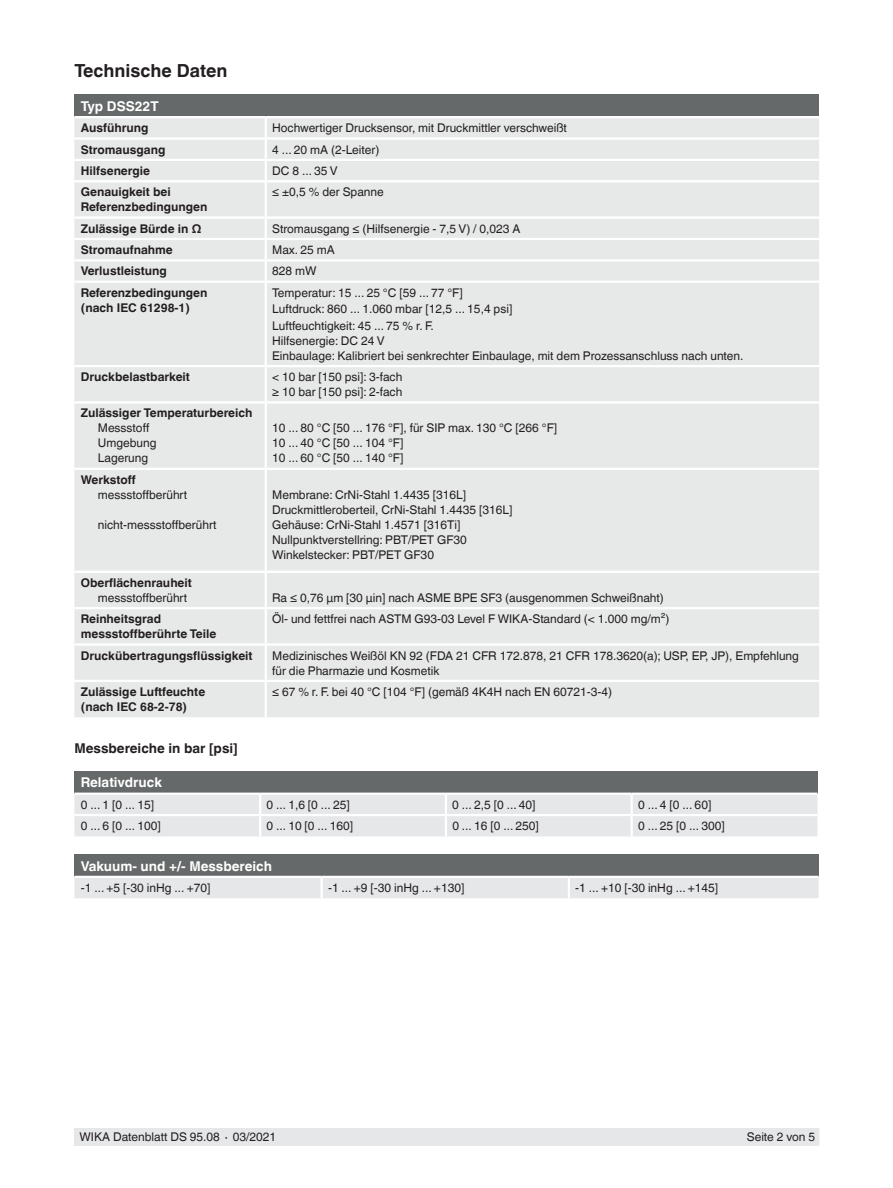
<style>
.page{position:relative;width:893px;height:1188px;background:#fff}
.page>*{position:absolute;margin:0;border:0;box-sizing:border-box;transform-origin:0 0}
.t1{font:700 18px "Helvetica World";color:#231f20}
.t2{font:700 13.5px "Helvetica World";color:#fff}
.t3{font:700 13.5px "Helvetica World";color:#231f20}
.t4{font:12px/15px "Helvetica World";color:#231f20}
.t5{font:700 12px/15px "Helvetica World";color:#231f20}
</style>
<div class="page">
<div style="left:75px;top:1128px;width:744px;height:17px;background:#e6e7e9"></div>
<div style="left:74px;top:95px;width:745px;height:22px;background:#666969"></div>
<div style="left:74px;top:118px;width:745px;height:599px;background:#e7e9e8"></div>
<hr style="left:74px;top:137px;width:192px;height:3px;background:#fff">
<hr style="left:266px;top:137px;width:553px;height:3px;background:#fff">
<hr style="left:74px;top:159px;width:192px;height:2px;background:#fff">
<hr style="left:266px;top:159px;width:553px;height:2px;background:#fff">
<svg style="left:265px;top:118px;width:2px;height:62px"></svg>
<hr style="left:74px;top:180px;width:192px;height:2px;background:#fff">
<hr style="left:74px;top:216px;width:192px;height:3px;background:#fff">
<hr style="left:74px;top:238px;width:192px;height:2px;background:#fff">
<hr style="left:74px;top:259px;width:192px;height:2px;background:#fff">
<hr style="left:74px;top:281px;width:192px;height:2px;background:#fff">
<hr style="left:74px;top:365px;width:192px;height:2px;background:#fff">
<hr style="left:74px;top:401px;width:192px;height:3px;background:#fff">
<hr style="left:74px;top:468px;width:192px;height:2px;background:#fff">
<hr style="left:74px;top:571px;width:192px;height:2px;background:#fff">
<hr style="left:74px;top:607px;width:192px;height:2px;background:#fff">
<hr style="left:74px;top:643px;width:192px;height:3px;background:#fff">
<hr style="left:74px;top:680px;width:192px;height:2px;background:#fff">
<hr style="left:266px;top:680px;width:553px;height:2px;background:#fff">
<hr style="left:74px;top:116px;width:192px;height:2px;background:#fff">
<hr style="left:266px;top:116px;width:553px;height:2px;background:#fff">
<hr style="left:265px;top:283px;width:2px;height:82px;background:#fff">
<hr style="left:265px;top:367px;width:2px;height:34px;background:#fff">
<hr style="left:265px;top:573px;width:2px;height:34px;background:#fff">
<hr style="left:265px;top:609px;width:2px;height:34px;background:#fff">
<hr style="left:266px;top:180px;width:553px;height:2px;background:#fff">
<hr style="left:265px;top:182px;width:2px;height:34px;background:#fff">
<hr style="left:266px;top:216px;width:553px;height:3px;background:#fff">
<hr style="left:266px;top:238px;width:553px;height:2px;background:#fff">
<svg style="left:265px;top:219px;width:2px;height:40px"></svg>
<hr style="left:266px;top:259px;width:553px;height:2px;background:#fff">
<hr style="left:265px;top:261px;width:2px;height:20px;background:#fff">
<hr style="left:266px;top:281px;width:553px;height:2px;background:#fff">
<hr style="left:266px;top:365px;width:553px;height:2px;background:#fff">
<hr style="left:266px;top:401px;width:553px;height:3px;background:#fff">
<hr style="left:265px;top:404px;width:2px;height:64px;background:#fff">
<hr style="left:266px;top:468px;width:553px;height:2px;background:#fff">
<hr style="left:265px;top:470px;width:2px;height:101px;background:#fff">
<hr style="left:266px;top:571px;width:553px;height:2px;background:#fff">
<hr style="left:266px;top:607px;width:553px;height:2px;background:#fff">
<hr style="left:266px;top:643px;width:553px;height:3px;background:#fff">
<hr style="left:265px;top:646px;width:2px;height:34px;background:#fff">
<hr style="left:265px;top:682px;width:2px;height:35px;background:#fff">
<div style="left:74px;top:771px;width:743px;height:23px;background:#666969"></div>
<hr style="left:74px;top:793px;width:186px;height:2px;background:#fff">
<hr style="left:260px;top:793px;width:186px;height:2px;background:#fff">
<hr style="left:446px;top:793px;width:186px;height:2px;background:#fff">
<hr style="left:632px;top:793px;width:185px;height:2px;background:#fff">
<div style="left:74px;top:795px;width:743px;height:41px;background:#e6e7e9"></div>
<hr style="left:74px;top:814px;width:186px;height:2px;background:#fff">
<hr style="left:260px;top:814px;width:186px;height:2px;background:#fff">
<hr style="left:259px;top:816px;width:2px;height:20px;background:#fff">
<hr style="left:446px;top:814px;width:186px;height:2px;background:#fff">
<hr style="left:445px;top:816px;width:2px;height:20px;background:#fff">
<hr style="left:632px;top:814px;width:185px;height:2px;background:#fff">
<hr style="left:631px;top:816px;width:2px;height:20px;background:#fff">
<div style="left:74px;top:854px;width:745px;height:23px;background:#666969"></div>
<div style="left:74px;top:878px;width:745px;height:20px;background:#e6e7e9"></div>
<hr style="left:321px;top:878px;width:2px;height:20px;background:#fff">
<hr style="left:568px;top:878px;width:2px;height:20px;background:#fff">
<hr style="left:74px;top:876px;width:248px;height:2px;background:#fff">
<hr style="left:322px;top:876px;width:247px;height:2px;background:#fff">
<hr style="left:569px;top:876px;width:250px;height:2px;background:#fff">
<h1 class="t1" style="left:74px;top:60px;width:155px">Technische Daten</h1>
<p class="t2" style="left:81px;top:98px;width:79px">Typ DSS22T</p>
<p class="t5" style="left:81px;top:120px;width:69px">Ausführung</p>
<p class="t4" style="left:272px;top:120px;width:296px">Hochwertiger Drucksensor, mit Druckmittler verschweißt</p>
<p class="t5" style="left:81px;top:142px;width:86px">Stromausgang</p>
<p class="t4" style="left:272px;top:142px;width:109px">4 ... 20 mA (2-Leiter)</p>
<p class="t5" style="left:81px;top:163px;width:71px">Hilfsenergie</p>
<p class="t4" style="left:272px;top:163px;width:67px">DC 8 ... 35 V</p>
<p class="t5" style="left:81px;top:185px;width:128px">Genauigkeit bei<br>Referenzbedingungen</p>
<p class="t4" style="left:272px;top:185px;width:113px">≤ ±0,5 % der Spanne</p>
<p class="t5" style="left:81px;top:221px;width:122px">Zulässige Bürde in Ω</p>
<p class="t4" style="left:272px;top:221px;width:250px">Stromausgang ≤ (Hilfsenergie - 7,5 V) / 0,023 A</p>
<p class="t5" style="left:81px;top:242px;width:94px">Stromaufnahme</p>
<p class="t4" style="left:272px;top:242px;width:64px">Max. 25 mA</p>
<p class="t5" style="left:81px;top:264px;width:88px">Verlustleistung</p>
<p class="t4" style="left:272px;top:264px;width:46px">828 mW</p>
<p class="t5" style="left:81px;top:285px;width:128px">Referenzbedingungen (nach IEC 61298-1)</p>
<p class="t4" style="left:272px;top:284px;width:242px;line-height:16.5px">Temperatur: 15 ... 25 °C [59 ... 77 °F]<br>Luftdruck: 860 ... 1.060 mbar [12,5 ... 15,4 psi]<br>Luftfeuchtigkeit: 45 ... 75 % r. F.</p>
<p class="t4" style="left:272px;top:333px;width:473px">Hilfsenergie: DC 24 V<br>Einbaulage: Kalibriert bei senkrechter Einbaulage, mit dem Prozessanschluss nach unten.</p>
<p class="t5" style="left:81px;top:369px;width:111px">Druckbelastbarkeit</p>
<p class="t4" style="left:272px;top:369px;width:132px">&lt; 10 bar [150 psi]: 3-fach ≥ 10 bar [150 psi]: 2-fach</p>
<p class="t5" style="left:81px;top:406px;width:173px">Zulässiger Temperaturbereich</p>
<p class="t4" style="left:98px;top:421px;width:60px">Messstoff<br>Umgebung<br>Lagerung</p>
<p class="t4" style="left:272px;top:421px;width:287px">10 ... 80 °C [50 ... 176 °F], für SIP max. 130 °C [266 °F]<br>10 ... 40 °C [50 ... 104 °F]<br>10 ... 60 °C [50 ... 140 °F]</p>
<p class="t5" style="left:81px;top:472px;width:56px">Werkstoff</p>
<p class="t4" style="left:98px;top:487px;width:91px">messstoffberührt</p>
<p class="t4" style="left:98px;top:517px;width:120px">nicht-messstoffberührt</p>
<p class="t4" style="left:272px;top:487px;width:242px">Membrane: CrNi-Stahl 1.4435 [316L] Druckmittleroberteil, CrNi-Stahl 1.4435 [316L] Gehäuse: CrNi-Stahl 1.4571 [316Ti] Nullpunktverstellring: PBT/PET GF30<br>Winkelstecker: PBT/PET GF30</p>
<p class="t5" style="left:81px;top:575px;width:113px">Oberflächenrauheit</p>
<p class="t4" style="left:98px;top:590px;width:91px">messstoffberührt</p>
<p class="t4" style="left:272px;top:590px;width:393px">Ra ≤ 0,76 µm [30 µin] nach ASME BPE SF3 (ausgenommen Schweißnaht)</p>
<p class="t5" style="left:81px;top:612px;width:137px">Reinheitsgrad messstoffberührte Teile</p>
<p class="t4" style="left:272px;top:612px;width:399px">Öl- und fettfrei nach ASTM G93-03 Level F WIKA-Standard (&lt; 1.000 mg/m²)</p>
<p class="t5" style="left:81px;top:648px;width:173px">Druckübertragungsflüssigkeit</p>
<p class="t4" style="left:272px;top:648px;width:528px">Medizinisches Weißöl KN 92 (FDA 21 CFR 172.878, 21 CFR 178.3620(a); USP, EP, JP), Empfehlung für die Pharmazie und Kosmetik</p>
<p class="t5" style="left:81px;top:684px;width:126px">Zulässige Luftfeuchte (nach IEC 68-2-78)</p>
<p class="t4" style="left:272px;top:684px;width:342px">≤ 67 % r. F. bei 40 °C [104 °F] (gemäß 4K4H nach EN 60721-3-4)</p>
<p class="t3" style="left:74px;top:741px;width:165px">Messbereiche in bar [psi]</p>
<p class="t2" style="left:81px;top:775px;width:83px">Relativdruck</p>
<p class="t4" style="left:81px;top:797px;width:75px">0 ... 1 [0 ... 15]</p>
<p class="t4" style="left:267px;top:797px;width:85px">0 ... 1,6 [0 ... 25]</p>
<p class="t4" style="left:452px;top:797px;width:85px">0 ... 2,5 [0 ... 40]</p>
<p class="t4" style="left:638px;top:797px;width:75px">0 ... 4 [0 ... 60]</p>
<p class="t4" style="left:81px;top:818px;width:81px">0 ... 6 [0 ... 100]</p>
<p class="t4" style="left:267px;top:818px;width:88px">0 ... 10 [0 ... 160]</p>
<p class="t4" style="left:452px;top:818px;width:88px">0 ... 16 [0 ... 250]</p>
<p class="t4" style="left:638px;top:818px;width:88px">0 ... 25 [0 ... 300]</p>
<p class="t2" style="left:81px;top:858px;width:193px">Vakuum- und +/- Messbereich</p>
<p class="t4" style="left:81px;top:880px;width:131px">-1 ... +5 [-30 inHg ... +70]</p>
<p class="t4" style="left:328px;top:880px;width:138px">-1 ... +9 [-30 inHg ... +130]</p>
<p class="t4" style="left:575px;top:880px;width:144px">-1 ... +10 [-30 inHg ... +145]</p>
<p class="t4" style="left:80px;top:1130px;width:198px">WIKA Datenblatt DS 95.08 ∙ 03/2021</p>
<p class="t4" style="left:747px;top:1130px;width:70px">Seite 2 von 5</p>
</div>
